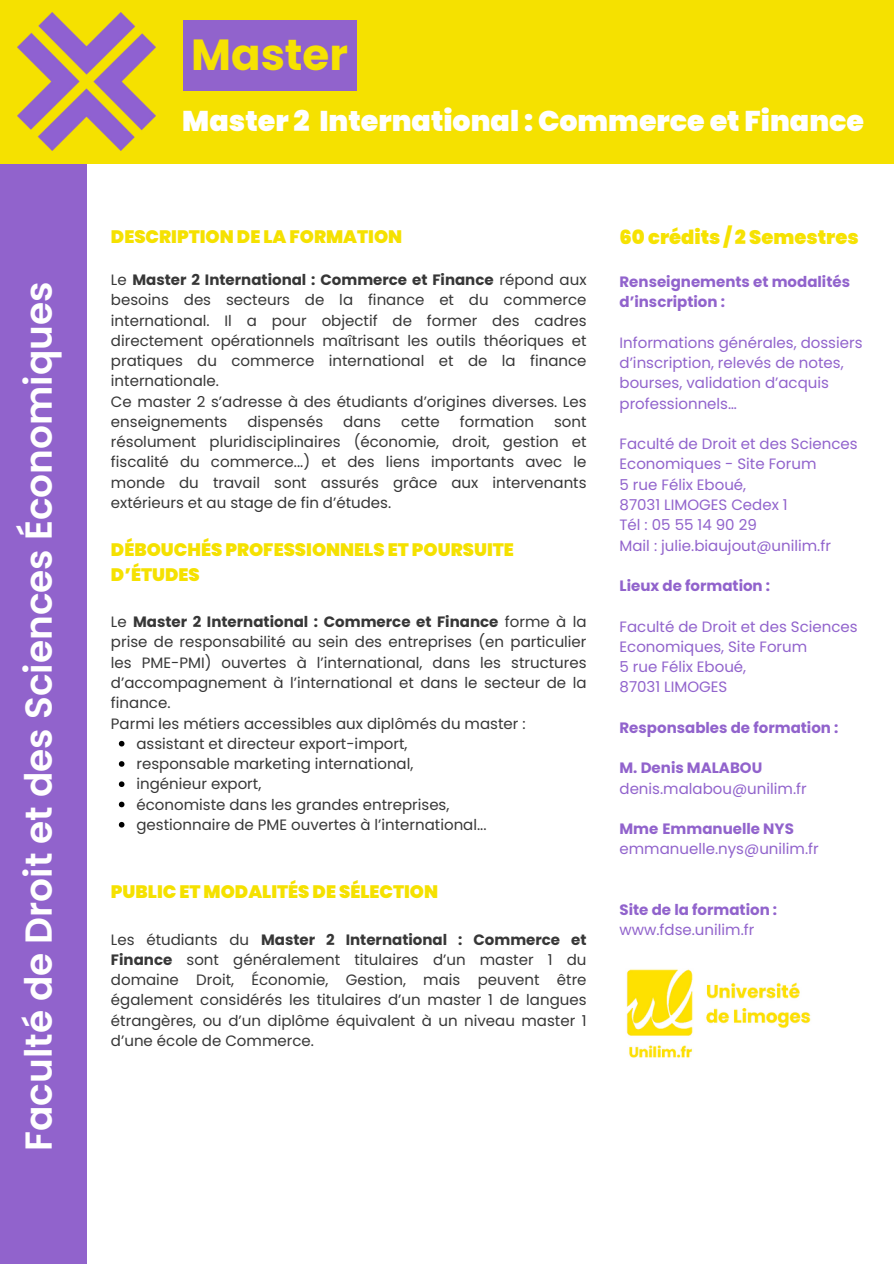
<style>
.page{position:relative;width:894px;height:1264px;background:#fff}
.page>*{position:absolute;margin:0;border:0;box-sizing:border-box;transform-origin:0 0}
.t1{font:700 43.5px "Poppins";color:#f6e202}
.t2{font:600 37.5px "Poppins";color:#fff}
.t3{font:900 28.5px "Poppins";color:#fff}
.t4{font:900 19.5px "Poppins";color:#f6e202}
.t5{font:900 18px/24.8px "Poppins";color:#f5e100}
.t6{font:15px/20.2px "Poppins";color:#373737;text-align:justify}
.t7{font:15px/20.2px "Poppins";color:#9163cc}
.t8{font:700 15px/20.2px "Poppins";color:#9163cc}
.s1{font-weight:700}
.s2{font-weight:400}
</style>
<div class="page">
<div style="left:1px;top:151px;width:86px;height:1112px;background:#9163cc"></div>
<div style="left:0;top:0;width:893px;height:163px;background:#f5e100"></div>
<img style="left:17px;top:12px;width:139px;height:139px">
<svg style="left:119px;top:741px;width:5px;height:5px"></svg>
<svg style="left:119px;top:761px;width:5px;height:5px"></svg>
<svg style="left:119px;top:781px;width:5px;height:6px"></svg>
<svg style="left:119px;top:801px;width:5px;height:6px"></svg>
<svg style="left:119px;top:822px;width:5px;height:5px"></svg>
<div style="left:183px;top:20px;width:173px;height:70px;background:#9163cc"></div>
<img style="left:627px;top:969px;width:184px;height:89px">
<p class="t2" style="left:13px;top:1150px;width:870px;rotate:-90deg">Faculté de Droit et des Sciences Économiques</p>
<h4 class="t1" style="left:191px;top:24px;width:158px">Master</h4>
<h1 class="t3" style="left:182px;top:101px;width:683px">Master 2 International : Commerce et Finance</h1>
<h3 class="t5" style="left:111px;top:225px;width:293px">DESCRIPTION DE LA FORMATION</h3>
<h2 class="t6" style="left:111px;top:270px;width:477px">Le <span class="s1">Master 2 International : Commerce et Finance</span> répond aux besoins des secteurs de la finance et du commerce international. Il a pour objectif de former des cadres directement opérationnels maîtrisant les outils théoriques et pratiques du commerce international et de la finance internationale.</h2>
<h4 class="t6" style="left:111px;top:391px;width:477px">Ce master 2 s’adresse à des étudiants d’origines diverses. Les enseignements</h4>
<h4 class="t6" style="left:247px;top:411px;width:77px">dispensés</h4>
<h4 class="t6" style="left:343px;top:411px;width:39px">dans</h4>
<h4 class="t6" style="left:401px;top:411px;width:40px">cette</h4>
<h4 class="t6" style="left:459px;top:411px;width:76px">formation</h4>
<h4 class="t6" style="left:111px;top:411px;width:477px;text-indent:443px">sont résolument pluridisciplinaires (économie, droit, gestion et fiscalité du commerce...) et des liens importants avec le monde du travail sont assurés grâce aux intervenants extérieurs et au stage de fin d’études.</h4>
<p class="t5" style="left:111px;top:537px;width:404px">DÉBOUCHÉS PROFESSIONNELS ET POURSUITE<br>D’ÉTUDES</p>
<p class="t6" style="left:111px;top:612px;width:477px">Le <span class="s1">Master 2 International : Commerce et Finance</span> forme à la prise de responsabilité au sein des entreprises (en particulier les PME-PMI) ouvertes à l’international, dans les structures d’accompagnement à l’international et dans le secteur de la finance.</p>
<h4 class="t6" style="left:111px;top:713px;width:416px">Parmi les métiers accessibles aux diplômés du master :</h4>
<p class="t6" style="left:136px;top:733px;width:272px">assistant et directeur export-import,</p>
<p class="t6" style="left:136px;top:753px;width:278px">responsable marketing international,</p>
<p class="t6" style="left:136px;top:774px;width:126px">ingénieur export,</p>
<p class="t6" style="left:136px;top:794px;width:314px">économiste dans les grandes entreprises,</p>
<p class="t6" style="left:136px;top:814px;width:351px">gestionnaire de PME ouvertes à l’international...</p>
<p class="t5" style="left:111px;top:879px;width:328px">PUBLIC ET MODALITÉS DE SÉLECTION</p>
<p class="t6" style="left:111px;top:929px;width:477px">Les étudiants du <span class="s1">Master 2 International : Commerce et Finance</span> sont généralement titulaires d’un master 1 du domaine Droit, Économie, Gestion, mais peuvent être également considérés les titulaires d’un master 1 de langues étrangères, ou d’un diplôme équivalent à un niveau master 1 d’une école de Commerce.</p>
<h5 class="t4" style="left:619px;top:224px;width:240px">60 crédits / 2 Semestres</h5>
<h6 class="t8" style="left:619px;top:272px;width:232px">Renseignements et modalités d’inscription :</h6>
<p class="t7" style="left:619px;top:332px;width:244px">Informations générales, dossiers d’inscription, relevés de notes, bourses, validation d’acquis professionnels…</p>
<p class="t7" style="left:619px;top:434px;width:239px">Faculté de Droit et des Sciences<br>Economiques - Site Forum</p>
<p class="t7" style="left:619px;top:474px;width:128px">5 rue Félix Eboué,</p>
<p class="t7" style="left:619px;top:494px;width:170px">87031 LIMOGES Cedex 1</p>
<p class="t7" style="left:619px;top:515px;width:139px">Tél : 05 55 14 90 29</p>
<p class="t7" style="left:619px;top:535px;width:213px">Mail : julie.biaujout@unilim.fr</p>
<h6 class="t8" style="left:619px;top:575px;width:152px">Lieux de formation :</h6>
<p class="t7" style="left:619px;top:616px;width:239px">Faculté de Droit et des Sciences<br>Economiques, Site Forum</p>
<p class="t7" style="left:619px;top:656px;width:128px">5 rue Félix Eboué,</p>
<p class="t7" style="left:619px;top:677px;width:109px">87031 LIMOGES</p>
<h6 class="t8" style="left:619px;top:717px;width:220px">Responsables de formation :</h6>
<p class="t8" style="left:619px;top:758px;width:144px">M. Denis MALABOU</p>
<p class="t7" style="left:619px;top:778px;width:188px">denis.malabou@unilim.fr</p>
<p class="t8" style="left:619px;top:818px;width:176px">Mme Emmanuelle NYS</p>
<p class="t7" style="left:619px;top:839px;width:201px">emmanuelle.nys@unilim.fr</p>
<p class="t8" style="left:619px;top:899px;width:159px">Site de la formation : <span class="s2">www.fdse.unilim.fr</span></p>
</div>
